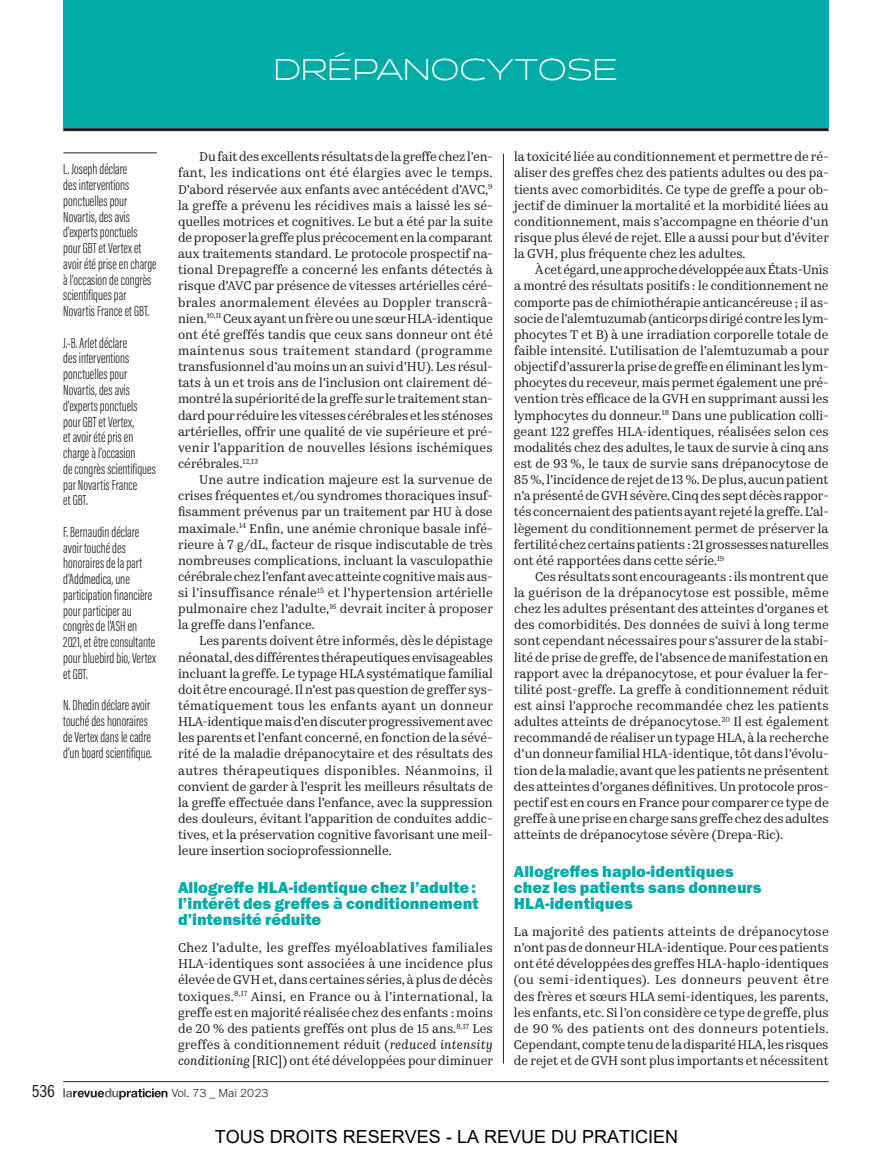
<style>
.page{position:relative;width:893px;height:1149px;background:#fff}
.page>*{position:absolute;margin:0;border:0;box-sizing:border-box;transform-origin:0 0}
.t1{font:300 30px "Halogen";letter-spacing:.02em;color:#fff;scale:.9 1}
.t2{font:18px "Arial";color:#000}
.t3{font:18px "Franklin Gothic URW Com Boo";color:#231f20}
.Inter_1{font:16.5px/16px "Franklin Gothic URW Hea";color:#00aca5}
.Liens_d_intérêts{font:15px/15.8px "Acumin Variable Concept";color:#231f20}
.Texte_courant_avec{font:12.75px/16.2px "Kazimir Text";color:#231f20;text-align:justify}
.Texte_courant{font:12.75px/16.2px "Kazimir Text";letter-spacing:.005em;color:#231f20;text-align:justify}
.t4{font:300 12px "Franklin Gothic URW";color:#231f20}
.s1{font-style:italic}
</style>
<div class="page">
<div style="left:63px;top:0;width:766px;height:128px;background:#00aca5"></div>
<hr style="left:63px;top:128px;width:766px;height:3px;background:#231f20">
<svg style="left:63px;top:1088px;width:104px;height:11px"></svg>
<hr style="left:63px;top:1080px;width:766px;height:1px;background:#231f20">
<hr style="left:503px;top:154px;width:1px;height:909px;background:#231f20">
<hr style="left:63px;top:152px;width:94px;height:1px;background:#231f20">
<h1 class="t1" style="left:274px;top:51px;width:383px">DRÉPANOCYTOSE</h1>
<p class="Liens_d_intérêts" style="left:63px;top:160px;width:95px">L. Joseph déclare<br>des interventions ponctuelles pour<br>Novartis, des avis d’experts ponctuels pour GBT et Vertex et avoir été prise en charge à l’occasion de congrès scientifiques par<br>Novartis France et GBT.</p>
<p class="Liens_d_intérêts" style="left:63px;top:334px;width:94px">J.-B. Arlet déclare<br>des interventions ponctuelles pour<br>Novartis, des avis d’experts ponctuels pour GBT et Vertex,<br>et avoir été pris en charge à l’occasion<br>de congrès scientifiques par Novartis France<br>et GBT.</p>
<p class="Liens_d_intérêts" style="left:63px;top:523px;width:94px">F. Bernaudin déclare avoir touché des honoraires de la part d’Addmedica, une participation financière pour participer au congrès de l’ASH en<br>2021, et être consultante pour bluebird bio, Vertex et GBT.</p>
<p class="Liens_d_intérêts" style="left:63px;top:696px;width:90px">N. Dhedin déclare avoir touché des honoraires de Vertex dans le cadre d’un board scientifique.</p>
<p class="Texte_courant_avec" style="left:178px;top:148px;width:316px;text-indent:21px">Du fait des excellents résultats de la greffe chez l’en&shy;fant, les indications ont été élargies avec le temps.<br>D’abord réservée aux enfants avec antécédent d’AVC,<sup>9 </sup>la greffe a prévenu les récidives mais a laissé les sé&shy;quelles motrices et cognitives. Le but a été par la suite de proposer la greffe plus précocement en la comparant aux traitements standard. Le protocole prospectif na&shy;tional Drepagreffe a concerné les enfants détectés à risque d’AVC par présence de vitesses artérielles céré&shy;brales anormalement élevées au Doppler transcrâ&shy;nien.<sup>10,11</sup> Ceux ayant un frère ou une sœur HLA-identique ont été greffés tandis que ceux sans donneur ont été maintenus sous traitement standard (programme transfusionnel d’au moins un an suivi d’HU). Les résul&shy;tats à un et trois ans de l’inclusion ont clairement dé&shy;montré la supériorité de la greffe sur le traitement stan&shy;dard pour réduire les vitesses cérébrales et les sténoses artérielles, offrir une qualité de vie supérieure et pré&shy;venir l’apparition de nouvelles lésions ischémiques cérébrales.<sup>12,13</sup></p>
<p class="Texte_courant_avec" style="left:178px;top:470px;width:316px;text-indent:21px">Une autre indication majeure est la survenue de crises fréquentes et/ou syndromes thoraciques insuf&shy;fisamment prévenus par un traitement par HU à dose maximale.<sup>14</sup> Enfin, une anémie chronique basale infé&shy;rieure à 7 g/dL, facteur de risque indiscutable de très nombreuses complications, incluant la vasculopathie cérébrale chez l’enfant avec atteinte cognitive mais aus&shy;si l’insuffisance rénale<sup>15</sup> et l’hypertension artérielle pulmonaire chez l’adulte,<sup>16</sup> devrait inciter à proposer la greffe dans l’enfance.</p>
<p class="Texte_courant_avec" style="left:178px;top:632px;width:316px;text-indent:21px">Les parents doivent être informés, dès le dépistage néonatal, des différentes thérapeutiques envisageables incluant la greffe. Le typage HLA systématique familial doit être encouragé. Il n’est pas question de greffer sys&shy;tématiquement tous les enfants ayant un donneur HLA-identique mais d’en discuter progressivement avec les parents et l’enfant concerné, en fonction de la sévé&shy;rité de la maladie drépanocytaire et des résultats des autres thérapeutiques disponibles. Néanmoins, il convient de garder à l’esprit les meilleurs résultats de la greffe effectuée dans l’enfance, avec la suppression des douleurs, évitant l’apparition de conduites addic&shy;tives, et la préservation cognitive favorisant une meil&shy;leure insertion socioprofessionnelle.</p>
<p class="Inter_1" style="left:178px;top:878px;width:302px">Allogreffe HLA-identique chez l’adulte : l’intérêt des greffes à conditionnement d’intensité réduite</p>
<p class="Texte_courant" style="left:178px;top:938px;width:316px">Chez l’adulte, les greffes myéloablatives familiales HLA-identiques sont associées à une incidence plus élevée de GVH et, dans certaines séries, à plus de décès toxiques.<sup>8,17</sup> Ainsi, en France ou à l’international, la greffe est en majorité réalisée chez des enfants : moins de 20 % des patients greffés ont plus de 15 ans.<sup>8,17</sup> Les greffes à conditionnement réduit (<span class="s1">reduced intensity conditioning</span> [RIC]) ont été développées pour diminuer</p>
<p class="Texte_courant" style="left:514px;top:148px;width:316px">la toxicité liée au conditionnement et permettre de ré&shy;aliser des greffes chez des patients adultes ou des pa&shy;tients avec comorbidités. Ce type de greffe a pour ob&shy;jectif de diminuer la mortalité et la morbidité liées au conditionnement, mais s’accompagne en théorie d’un risque plus élevé de rejet. Elle a aussi pour but d’éviter la GVH, plus fréquente chez les adultes.</p>
<p class="Texte_courant_avec" style="left:514px;top:261px;width:316px;text-indent:21px">À cet égard, une approche développée aux États-Unis a montré des résultats positifs : le conditionnement ne comporte pas de chimiothérapie anticancéreuse ; il as&shy;socie de l’alemtuzumab (anticorps dirigé contre les lym&shy;phocytes T et B) à une irradiation corporelle totale de faible intensité. L’utilisation de l’alemtuzumab a pour objectif d’assurer la prise de greffe en éliminant les lym&shy;phocytes du receveur, mais permet également une pré&shy;vention très efficace de la GVH en supprimant aussi les lymphocytes du donneur.<sup>18</sup> Dans une publication colli&shy;geant 122 greffes HLA-identiques, réalisées selon ces modalités chez des adultes, le taux de survie à cinq ans est de 93 %, le taux de survie sans drépanocytose de 85 %, l’incidence de rejet de 13 %. De plus, aucun patient n’a présenté de GVH sévère. Cinq des sept décès rappor&shy;tés concernaient des patients ayant rejeté la greffe. L’al&shy;lègement du conditionnement permet de préserver la fertilité chez certains patients : 21 grossesses naturelles ont été rapportées dans cette série.<sup>19</sup></p>
<p class="Texte_courant_avec" style="left:514px;top:567px;width:316px;text-indent:21px">Ces résultats sont encourageants : ils montrent que la guérison de la drépanocytose est possible, même chez les adultes présentant des atteintes d’organes et des comorbidités. Des données de suivi à long terme sont cependant nécessaires pour s’assurer de la stabi&shy;lité de prise de greffe, de l’absence de manifestation en rapport avec la drépanocytose, et pour évaluer la fer&shy;tilité post-greffe. La greffe à conditionnement réduit est ainsi l’approche recommandée chez les patients adultes atteints de drépanocytose.<sup>20</sup> Il est également recommandé de réaliser un typage HLA, à la recherche d’un donneur familial HLA-identique, tôt dans l’évolu&shy;tion de la maladie, avant que les patients ne présentent des atteintes d’organes définitives. Un protocole pros&shy;pectif est en cours en France pour comparer ce type de greffe à une prise en charge sans greffe chez des adultes atteints de drépanocytose sévère (Drepa-Ric).</p>
<p class="Inter_1" style="left:514px;top:862px;width:249px">Allogreffes haplo-identiques chez les patients sans donneurs<br>HLA-identiques</p>
<p class="Texte_courant" style="left:514px;top:922px;width:316px">La majorité des patients atteints de drépanocytose n’ont pas de donneur HLA-identique. Pour ces patients ont été développées des greffes HLA-haplo-identiques (ou semi-identiques). Les donneurs peuvent être des frères et sœurs HLA semi-identiques, les parents, les enfants, etc. Si l’on considère ce type de greffe, plus de 90 % des patients ont des donneurs potentiels.<br>Cependant, compte tenu de la disparité HLA, les risques de rejet et de GVH sont plus importants et nécessitent</p>
<h2 class="t3" style="left:32px;top:1078px;width:25px">536</h2>
<p class="t4" style="left:172px;top:1085px;width:98px">Vol. 73 _ Mai 2023</p>
<h2 class="t2" style="left:215px;top:1123px;width:465px">TOUS DROITS RESERVES - LA REVUE DU PRATICIEN</h2>
</div>
